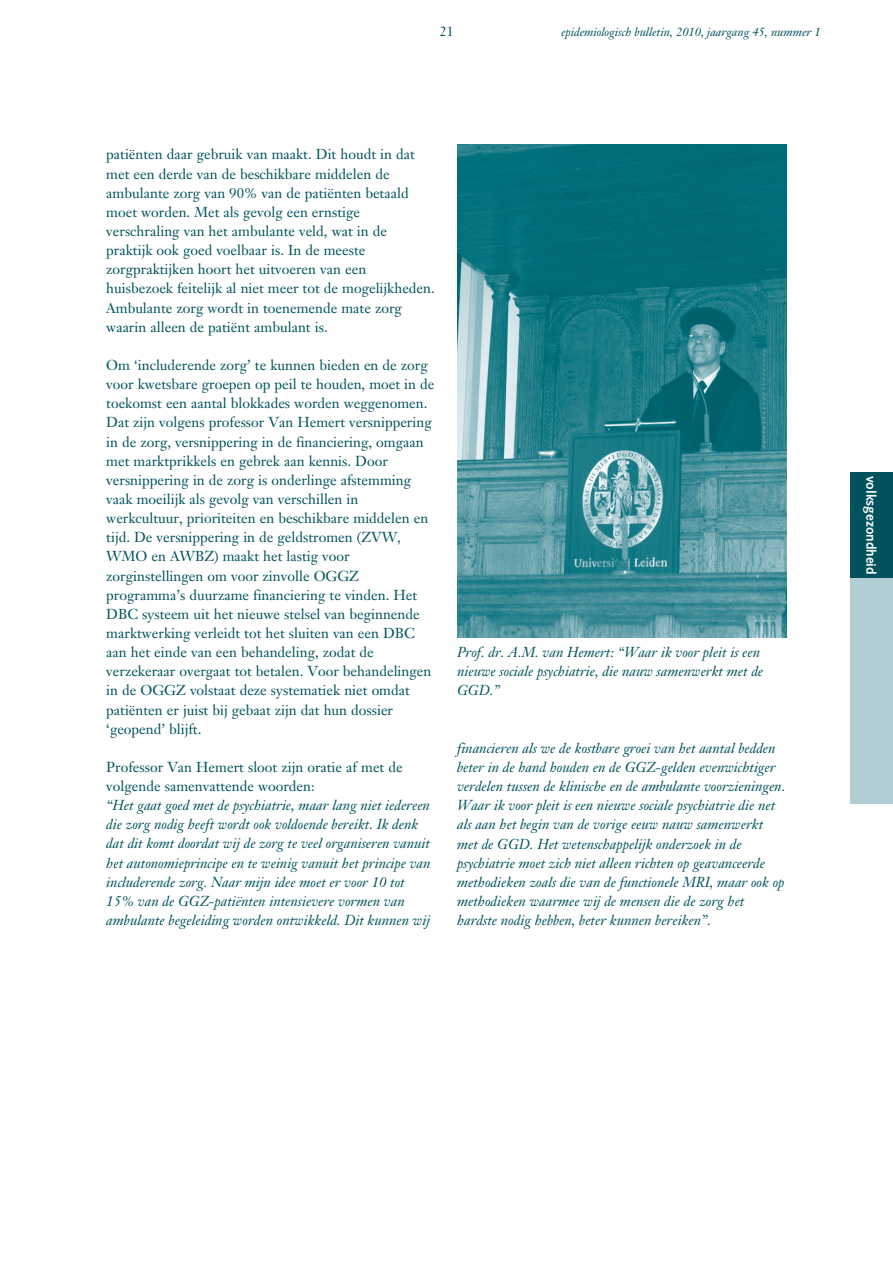
<style>
.page{position:relative;width:893px;height:1263px;background:#fff}
.page>*{position:absolute;margin:0;border:0;box-sizing:border-box;transform-origin:0 0}
.t1{font:14.25px/19.2px "Janson Text";color:#00525d}
.t2{font:italic 14.25px/19.2px "Janson Text";color:#00525d}
.t3{font:700 13.5px "Syntax";color:#fff}
.t4{font:13.5px "Janson Text";color:#00525d}
.t5{font:italic 12px "Janson Text";color:#00525d}
</style>
<div class="page">
<div style="left:850px;top:472px;width:43px;height:106px;background:#00525d"></div>
<div style="left:850px;top:578px;width:43px;height:226px;background:#b1ced5"></div>
<img style="left:457px;top:145px;width:330px;height:493px">
<p class="t4" style="left:440px;top:23px;width:16px">21</p>
<p class="t5" style="left:561px;top:25px;width:261px">epidemiologisch bulletin, 2010, jaargang 45, nummer 1</p>
<p class="t1" style="left:106px;top:145px;width:330px">patiënten daar gebruik van maakt. Dit houdt in dat met een derde van de beschikbare middelen de ambulante zorg van 90% van de patiënten betaald moet worden. Met als gevolg een ernstige verschraling van het ambulante veld, wat in de praktijk ook goed voelbaar is. In de meeste zorgpraktijken hoort het uitvoeren van een huisbezoek feitelijk al niet meer tot de mogelijkheden.<br>Ambulante zorg wordt in toenemende mate zorg waarin alleen de patiënt ambulant is.</p>
<p class="t1" style="left:106px;top:355px;width:330px">Om ‘includerende zorg’ te kunnen bieden en de zorg voor kwetsbare groepen op peil te houden, moet in de toekomst een aantal blokkades worden weggenomen.<br>Dat zijn volgens professor Van Hemert versnippering in de zorg, versnippering in de financiering, omgaan met marktprikkels en gebrek aan kennis. Door versnippering in de zorg is onderlinge afstemming vaak moeilijk als gevolg van verschillen in werkcultuur, prioriteiten en beschikbare middelen en tijd. De versnippering in de geldstromen (ZVW, WMO en AWBZ) maakt het lastig voor zorginstellingen om voor zinvolle OGGZ programma’s duurzame financiering te vinden. Het DBC systeem uit het nieuwe stelsel van beginnende marktwerking verleidt tot het sluiten van een DBC aan het einde van een behandeling, zodat de verzekeraar overgaat tot betalen. Voor behandelingen in de OGGZ volstaat deze systematiek niet omdat patiënten er juist bij gebaat zijn dat hun dossier ‘geopend’ blijft.</p>
<p class="t1" style="left:106px;top:757px;width:298px">Professor Van Hemert sloot zijn oratie af met de volgende samenvattende woorden:</p>
<p class="t2" style="left:106px;top:796px;width:326px">“Het gaat goed met de psychiatrie, maar lang niet iedereen die zorg nodig heeft wordt ook voldoende bereikt. Ik denk dat dit komt doordat wij de zorg te veel organiseren vanuit het autonomieprincipe en te weinig vanuit het principe van includerende zorg. Naar mijn idee moet er voor 10 tot 15% van de GGZ-patiënten intensievere vormen van ambulante begeleiding worden ontwikkeld. Dit kunnen wij</p>
<p class="t2" style="left:457px;top:643px;width:308px">Prof. dr. A.M. van Hemert: “Waar ik voor pleit is een nieuwe sociale psychiatrie, die nauw samenwerkt met de<br>GGD.”</p>
<p class="t2" style="left:457px;top:738px;width:330px">financieren als we de kostbare groei van het aantal bedden beter in de hand houden en de GGZ-gelden evenwichtiger verdelen tussen de klinische en de ambulante voorzieningen.<br>Waar ik voor pleit is een nieuwe sociale psychiatrie die net als aan het begin van de vorige eeuw nauw samenwerkt met de GGD. Het wetenschappelijk onderzoek in de psychiatrie moet zich niet alleen richten op geavanceerde methodieken zoals die van de functionele MRI, maar ook op methodieken waarmee wij de mensen die de zorg het hardste nodig hebben, beter kunnen bereiken”.</p>
<p class="t3" style="left:879px;top:476px;width:101px;rotate:90deg">volksgezondheid</p>
</div>
